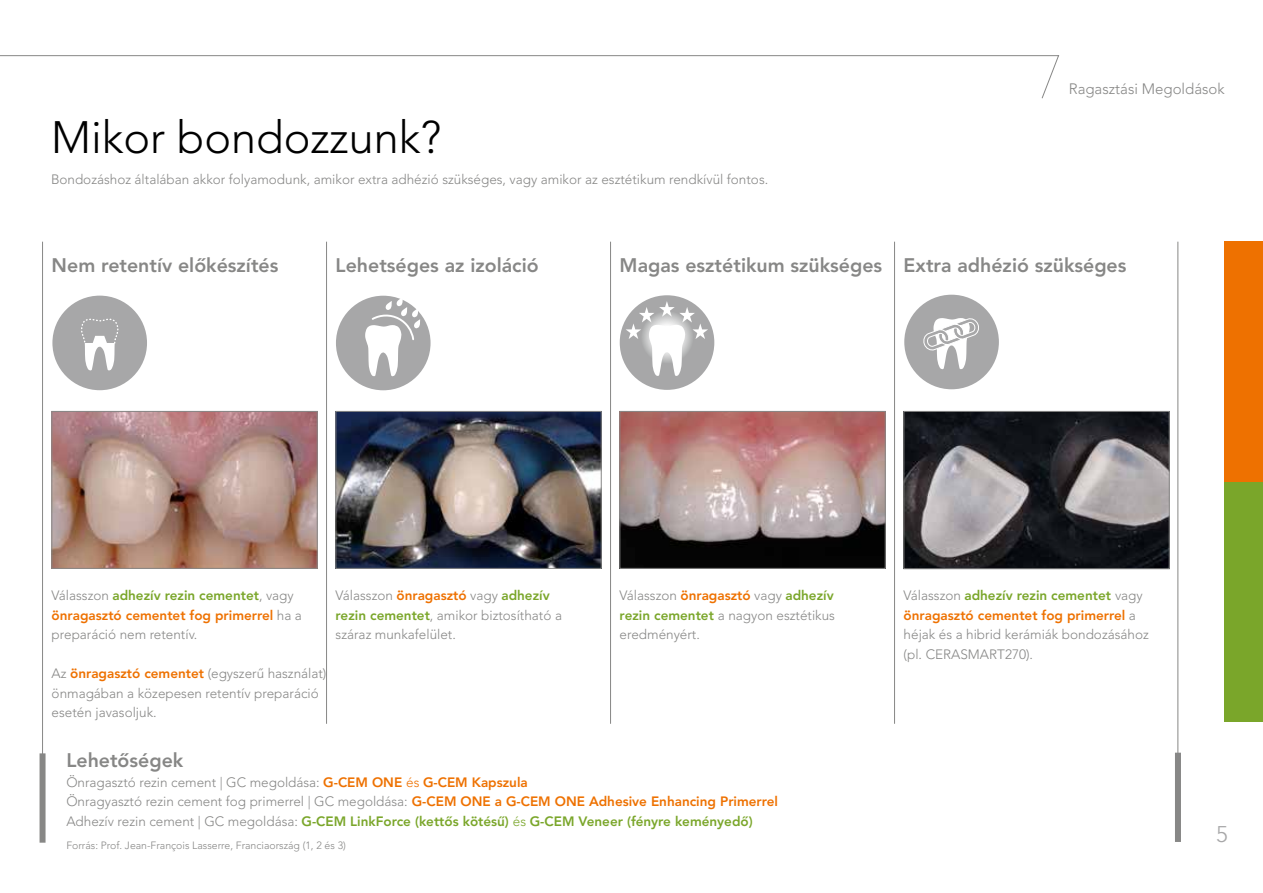
<style>
.page{position:relative;width:1263px;height:893px;background:#fff}
.page>*{position:absolute;margin:0;border:0;box-sizing:border-box;transform-origin:0 0}
.t1{font:300 45px "Avenir LT Std";color:#000}
.t2{font:300 22.5px "Avenir LT Std";color:#a7a7a8}
.t3{font:800 19.5px "Avenir LT Std";color:#878786}
.t4{font:300 15px "Avenir LT Std";color:#878786}
.t5{font:300 13.5px/19.5px "Avenir LT Std";color:#878786}
.t6{font:300 10.5px "Avenir LT Std";color:#878786}
.s1{font-weight:800;color:#7aa62a}
.s2{font-weight:800;color:#ee7100}
.s3{color:#ee7100}
.s4{color:#7aa62a}
</style>
<div class="page">
<hr style="left:42px;top:242px;width:1px;height:518px;background:#878786">
<hr style="left:326px;top:242px;width:1px;height:482px;background:#878786">
<hr style="left:894px;top:242px;width:1px;height:482px;background:#878786">
<hr style="left:1177px;top:242px;width:1px;height:518px;background:#878786">
<img style="left:54px;top:413px;width:261px;height:154px">
<div style="left:52px;top:411px;width:265px;height:158px;border:1px solid #878786"></div>
<img style="left:338px;top:413px;width:261px;height:154px">
<div style="left:336px;top:411px;width:265px;height:158px;border:1px solid #878786"></div>
<img style="left:906px;top:413px;width:261px;height:154px">
<div style="left:904px;top:411px;width:265px;height:158px;border:1px solid #878786"></div>
<div style="left:40px;top:753px;width:6px;height:90px;background:#878786"></div>
<div style="left:1175px;top:753px;width:6px;height:89px;background:#878786"></div>
<div style="left:1225px;top:481px;width:38px;height:240px;background:#7aa62a"></div>
<div style="left:1225px;top:241px;width:38px;height:240px;background:#ee7100"></div>
<hr style="left:610px;top:242px;width:1px;height:482px;background:#878786">
<img style="left:622px;top:413px;width:261px;height:154px">
<div style="left:620px;top:411px;width:265px;height:158px;border:1px solid #878786"></div>
<div style="left:52px;top:296px;width:95px;height:94px;background:#a7a7a8;border-radius:50%"></div>
<svg style="left:80px;top:318px;width:39px;height:73px"></svg>
<hr style="left:48px;top:290px;width:1px;height:104px;background:#00a7c5">
<hr style="left:164px;top:290px;width:1px;height:104px;background:#00a7c5">
<hr style="left:293px;top:290px;width:1px;height:104px;background:#00a7c5">
<hr style="left:422px;top:290px;width:1px;height:104px;background:#00a7c5">
<hr style="left:547px;top:290px;width:1px;height:104px;background:#00a7c5">
<hr style="left:675px;top:290px;width:1px;height:104px;background:#00a7c5">
<hr style="left:821px;top:290px;width:1px;height:104px;background:#00a7c5">
<hr style="left:948px;top:290px;width:1px;height:104px;background:#00a7c5">
<hr style="left:1069px;top:290px;width:1px;height:104px;background:#00a7c5">
<div style="left:336px;top:296px;width:95px;height:94px;background:#a7a7a8;border-radius:50%"></div>
<svg style="left:365px;top:297px;width:55px;height:79px"></svg>
<hr style="left:328px;top:290px;width:1px;height:104px;background:#00a7c5">
<hr style="left:447px;top:290px;width:1px;height:104px;background:#00a7c5">
<hr style="left:577px;top:290px;width:1px;height:104px;background:#00a7c5">
<hr style="left:701px;top:290px;width:1px;height:104px;background:#00a7c5">
<hr style="left:829px;top:290px;width:1px;height:104px;background:#00a7c5">
<hr style="left:975px;top:290px;width:1px;height:104px;background:#00a7c5">
<hr style="left:1102px;top:290px;width:1px;height:104px;background:#00a7c5">
<hr style="left:1223px;top:290px;width:1px;height:104px;background:#00a7c5">
<div style="left:620px;top:295px;width:94px;height:95px;background:#a7a7a8;border-radius:47px"></div>
<svg style="left:626px;top:301px;width:82px;height:75px"></svg>
<hr style="left:616px;top:290px;width:1px;height:104px;background:#00a7c5">
<hr style="left:731px;top:290px;width:1px;height:104px;background:#00a7c5">
<hr style="left:855px;top:290px;width:1px;height:104px;background:#00a7c5">
<hr style="left:984px;top:290px;width:1px;height:104px;background:#00a7c5">
<hr style="left:1130px;top:290px;width:1px;height:104px;background:#00a7c5">
<hr style="left:1256px;top:290px;width:1px;height:104px;background:#00a7c5">
<div style="left:904px;top:295px;width:95px;height:94px;background:#a7a7a8;border-radius:50%"></div>
<svg style="left:923px;top:318px;width:56px;height:51px"></svg>
<hr style="left:901px;top:290px;width:1px;height:104px;background:#00a7c5">
<hr style="left:1013px;top:290px;width:1px;height:104px;background:#00a7c5">
<hr style="left:1141px;top:290px;width:1px;height:104px;background:#00a7c5">
<hr style="left:1262px;top:290px;width:1px;height:104px;background:#00a7c5">
<svg style="left:0;top:55px;width:1060px;height:44px"></svg>
<h1 class="t1" style="left:51px;top:111px;width:392px">Mikor bondozzunk?</h1>
<p class="t5" style="left:51px;top:170px;width:719px">Bondozáshoz általában akkor folyamodunk, amikor extra adhézió szükséges, vagy amikor az esztétikum rendkívül fontos.</p>
<p class="t4" style="left:1069px;top:80px;width:157px">Ragasztási Megoldások</p>
<h3 class="t3" style="left:52px;top:253px;width:228px">Nem retentív előkészítés</h3>
<h3 class="t3" style="left:336px;top:253px;width:204px">Lehetséges az izoláció</h3>
<h3 class="t3" style="left:904px;top:253px;width:224px">Extra adhézió szükséges</h3>
<h3 class="t3" style="left:620px;top:253px;width:264px">Magas esztétikum szükséges</h3>
<p class="t5" style="left:52px;top:586px;width:252px">Válasszon <span class="s1">adhezív rezin cementet</span>, vagy <span class="s2">önragasztó cementet fog primerrel</span> ha a preparáció nem retentív.</p>
<p class="t5" style="left:52px;top:664px;width:276px">Az <span class="s2">önragasztó cementet</span> (egyszerű használat) önmagában a közepesen retentív preparáció esetén javasoljuk.</p>
<p class="t5" style="left:336px;top:586px;width:228px">Válasszon <span class="s2">önragasztó</span> vagy <span class="s1">adhezív rezin cementet</span>, amikor biztosítható a száraz munkafelület.</p>
<p class="t5" style="left:904px;top:586px;width:247px">Válasszon <span class="s1">adhezív rezin cementet</span> vagy <span class="s2">önragasztó cementet fog primerrel</span> a héjak és a hibrid kerámiák bondozásához (pl. CERASMART270).</p>
<p class="t5" style="left:620px;top:586px;width:217px;text-align:justify">Válasszon <span class="s2">önragasztó</span> vagy <span class="s1">adhezív rezin cementet</span> a nagyon esztétikus eredményért.</p>
<h3 class="t3" style="left:66px;top:749px;width:118px">Lehetőségek</h3>
<p class="t5" style="left:66px;top:772px;width:713px">Önragasztó rezin cement | GC megoldása: <span class="s2">G-CEM ONE</span> <span class="s3">és</span> <span class="s2">G-CEM Kapszula<br></span>Önragyasztó rezin cement fog primerrel | GC megoldása: <span class="s2">G-CEM ONE a G-CEM ONE Adhesive Enhancing Primerrel<br></span>Adhezív rezin cement | GC megoldása: <span class="s1">G-CEM LinkForce (kettős kötésű)</span> <span class="s4">és</span> <span class="s1">G-CEM Veneer (fényre keményedő)</span></p>
<p class="t6" style="left:66px;top:839px;width:281px">Forrás: Prof. Jean-François Lasserre, Franciaország (1, 2 és 3)</p>
<h2 class="t2" style="left:1216px;top:821px;width:13px">5</h2>
</div>
